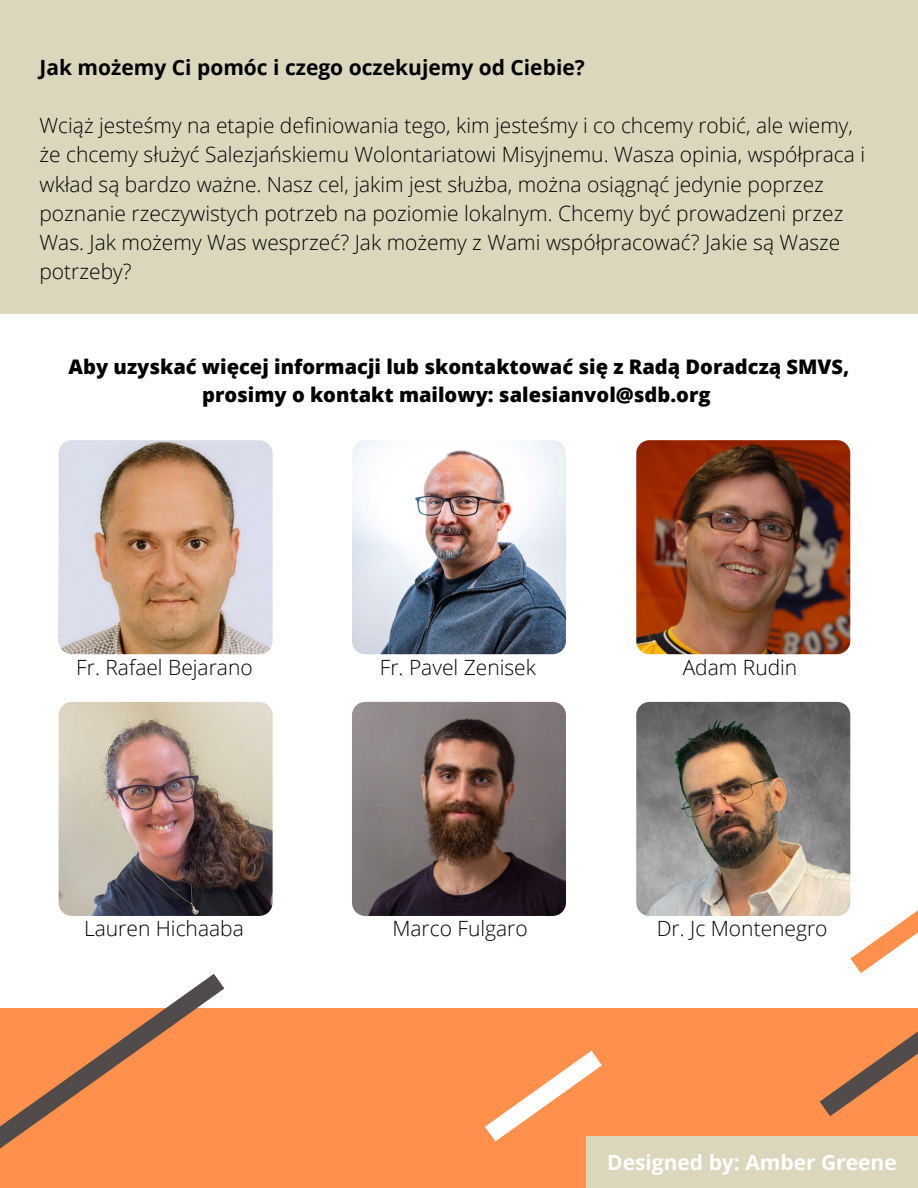
<style>
.page{position:relative;width:918px;height:1188px;background:#fff}
.page>*{position:absolute;margin:0;border:0;box-sizing:border-box;transform-origin:0 0}
.t1{font:300 21px/29.2px "Open Sans";color:#000}
.t2{font:700 21px "Open Sans";color:#000}
.t3{font:700 21px "Open Sans";color:#fff}
.t4{font:800 20.1px/28px "Open Sans";color:#000;text-align:center}
</style>
<div class="page">
<div style="left:0;top:0;width:917px;height:313px;background:#dbd7bc"></div>
<div style="left:0;top:1008px;width:918px;height:180px;background:#ff914d"></div>
<svg style="left:0;top:974px;width:225px;height:175px"></svg>
<svg style="left:850px;top:713px;width:68px;height:260px"></svg>
<svg style="left:819px;top:1031px;width:99px;height:85px"></svg>
<svg style="left:485px;top:1050px;width:117px;height:92px"></svg>
<div style="left:586px;top:1136px;width:332px;height:52px;background:#dbd7bc"></div>
<img style="left:59px;top:440px;width:214px;height:214px;border-radius:13px">
<img style="left:59px;top:702px;width:214px;height:214px;border-radius:13px">
<img style="left:352px;top:440px;width:214px;height:214px;border-radius:13px">
<img style="left:352px;top:702px;width:214px;height:214px;border-radius:13px">
<img style="left:636px;top:440px;width:214px;height:214px;border-radius:13px">
<img style="left:636px;top:702px;width:214px;height:214px;border-radius:13px">
<p class="t2" style="left:39px;top:52px;width:547px">Jak możemy Ci pomóc i czego oczekujemy od Ciebie?</p>
<p class="t1" style="left:39px;top:110px;width:827px">Wciąż jesteśmy na etapie definiowania tego, kim jesteśmy i co chcemy robić, ale wiemy, że chcemy służyć Salezjańskiemu Wolontariatowi Misyjnemu. Wasza opinia, współpraca i wkład są bardzo ważne. Nasz cel, jakim jest służba, można osiągnąć jedynie poprzez poznanie rzeczywistych potrzeb na poziomie lokalnym. Chcemy być prowadzeni przez Was. Jak możemy Was wesprzeć? Jak możemy z Wami współpracować? Jakie są Wasze potrzeby?</p>
<p class="t4" style="left:69px;top:352px;width:782px">Aby uzyskać więcej informacji lub skontaktować się z Radą Doradczą SMVS, prosimy o kontakt mailowy: salesianvol@sdb.org</p>
<p class="t1" style="left:76px;top:652px;width:178px">Fr. Rafael Bejarano</p>
<p class="t1" style="left:84px;top:914px;width:161px">Lauren Hichaaba</p>
<p class="t1" style="left:380px;top:652px;width:158px">Fr. Pavel Zenisek</p>
<p class="t1" style="left:683px;top:652px;width:116px">Adam Rudin</p>
<p class="t1" style="left:392px;top:914px;width:137px">Marco Fulgaro</p>
<p class="t1" style="left:657px;top:914px;width:172px">Dr. Jc Montenegro</p>
<p class="t3" style="left:607px;top:1148px;width:291px">Designed by: Amber Greene</p>
</div>
